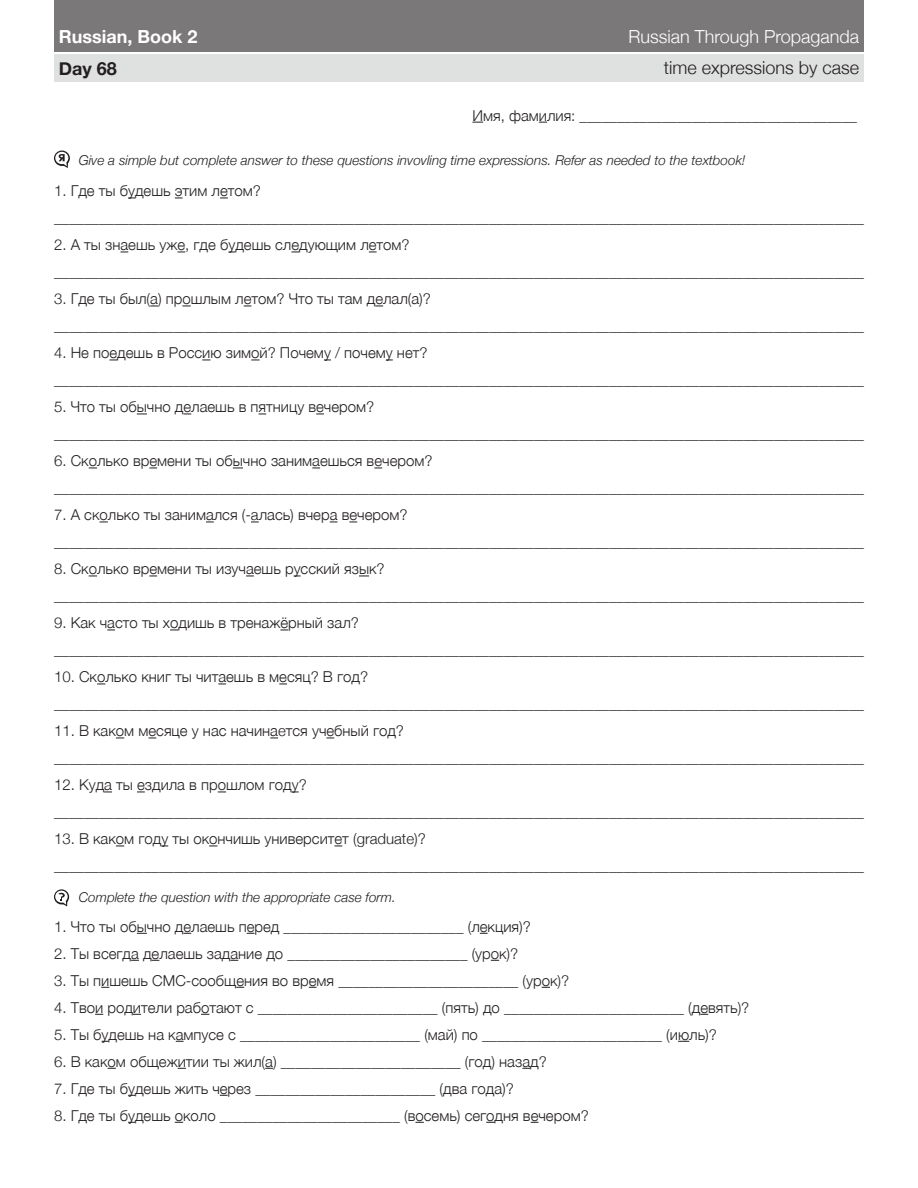
<style>
.page{position:relative;width:918px;height:1188px;background:#fff}
.page>*{position:absolute;margin:0;border:0;box-sizing:border-box;transform-origin:0 0}
.t1{font:300 18px "Helvetica Neue";color:#fff}
.t2{font:300 18px "Helvetica Neue";color:#231f20}
.t3{font:700 18px "Helvetica Neue";color:#fff}
.t4{font:700 18px "Helvetica Neue";color:#231f20}
.t5{font:300 15px "Helvetica Neue";color:#231f20}
.t6{font:italic 300 13.5px "Helvetica Neue";color:#231f20}
</style>
<div class="page">
<div style="left:54px;top:0;width:810px;height:52px;background:#7b7879"></div>
<div style="left:54px;top:54px;width:810px;height:27px;background:#dfe0e0"></div>
<svg style="left:54px;top:889px;width:15px;height:15px"></svg>
<svg style="left:55px;top:891px;width:13px;height:12px"></svg>
<svg style="left:57px;top:893px;width:10px;height:14px"></svg>
<svg style="left:54px;top:151px;width:16px;height:15px"></svg>
<svg style="left:55px;top:152px;width:13px;height:12px"></svg>
<svg style="left:58px;top:154px;width:10px;height:14px"></svg>
<p class="t3" style="left:59px;top:23px;width:140px">Russian, Book 2</p>
<p class="t1" style="left:628px;top:22px;width:232px">Russian Through Propaganda</p>
<p class="t4" style="left:59px;top:54px;width:60px">Day 68</p>
<p class="t2" style="left:664px;top:53px;width:197px">time expressions by case</p>
<p class="t5" style="left:472px;top:103px;width:386px">Имя, фамилия: _____________________________________</p>
<p class="t6" style="left:79px;top:149px;width:668px">Give a simple but complete answer to these questions invovling time expressions. Refer as needed to the textbook!</p>
<p class="t5" style="left:54px;top:179px;width:208px">1. Где ты будешь этим летом?</p>
<p class="t5" style="left:54px;top:206px;width:811px">____________________________________________________________________________________________________________</p>
<p class="t5" style="left:54px;top:233px;width:357px">2. А ты знаешь уже, где будешь следующим летом?</p>
<p class="t5" style="left:54px;top:260px;width:811px">____________________________________________________________________________________________________________</p>
<p class="t5" style="left:54px;top:287px;width:378px">3. Где ты был(а) прошлым летом? Что ты там делал(а)?</p>
<p class="t5" style="left:54px;top:314px;width:811px">____________________________________________________________________________________________________________</p>
<p class="t5" style="left:54px;top:341px;width:375px">4. Не поедешь в Россию зимой? Почему / почему нет?</p>
<p class="t5" style="left:54px;top:368px;width:811px">____________________________________________________________________________________________________________</p>
<p class="t5" style="left:54px;top:395px;width:322px">5. Что ты обычно делаешь в пятницу вечером?</p>
<p class="t5" style="left:54px;top:422px;width:811px">____________________________________________________________________________________________________________</p>
<p class="t5" style="left:54px;top:449px;width:380px">6. Сколько времени ты обычно занимаешься вечером?</p>
<p class="t5" style="left:54px;top:476px;width:811px">____________________________________________________________________________________________________________</p>
<p class="t5" style="left:54px;top:503px;width:355px">7. А сколько ты занимался (-aлась) вчера вечером?</p>
<p class="t5" style="left:54px;top:530px;width:811px">____________________________________________________________________________________________________________</p>
<p class="t5" style="left:54px;top:557px;width:332px">8. Сколько времени ты изучаешь русский язык?</p>
<p class="t5" style="left:54px;top:584px;width:811px">____________________________________________________________________________________________________________</p>
<p class="t5" style="left:54px;top:611px;width:306px">9. Как часто ты ходишь в тренажёрный зал?</p>
<p class="t5" style="left:54px;top:638px;width:811px">____________________________________________________________________________________________________________</p>
<p class="t5" style="left:54px;top:665px;width:316px">10. Сколько книг ты читаешь в месяц? В год?</p>
<p class="t5" style="left:54px;top:692px;width:811px">____________________________________________________________________________________________________________</p>
<p class="t5" style="left:54px;top:719px;width:351px">11. В каком месяце у нас начинаeтся учебный год?</p>
<p class="t5" style="left:54px;top:746px;width:811px">____________________________________________________________________________________________________________</p>
<p class="t5" style="left:54px;top:773px;width:254px">12. Куда ты ездила в прошлом году?</p>
<p class="t5" style="left:54px;top:800px;width:811px">____________________________________________________________________________________________________________</p>
<p class="t5" style="left:54px;top:827px;width:373px">13. В каком году ты окончишь университет (graduate)?</p>
<p class="t5" style="left:54px;top:854px;width:811px">____________________________________________________________________________________________________________</p>
<p class="t6" style="left:79px;top:887px;width:319px">Complete the question with the appropriate case form.</p>
<p class="t5" style="left:54px;top:914px;width:478px">1. Что ты обычно делаешь перед ________________________ (лекция)?</p>
<p class="t5" style="left:54px;top:941px;width:466px">2. Ты всегда делаешь задание до ________________________ (урок)?</p>
<p class="t5" style="left:54px;top:968px;width:517px">3. Ты пишешь СМС-сообщения во время ________________________ (урок)?</p>
<p class="t5" style="left:54px;top:995px;width:697px">4. Твои родители работают с ________________________ (пять) до ________________________ (девять)?</p>
<p class="t5" style="left:54px;top:1022px;width:664px">5. Ты будешь на кампусе с ________________________ (май) по ________________________ (июль)?</p>
<p class="t5" style="left:54px;top:1049px;width:494px">6. В каком общежитии ты жил(а) ________________________ (год) назад?</p>
<p class="t5" style="left:54px;top:1076px;width:461px">7. Где ты будешь жить через ________________________ (два года)?</p>
<p class="t5" style="left:54px;top:1103px;width:536px">8. Где ты будешь около ________________________ (восемь) сегодня вечером?</p>
</div>
